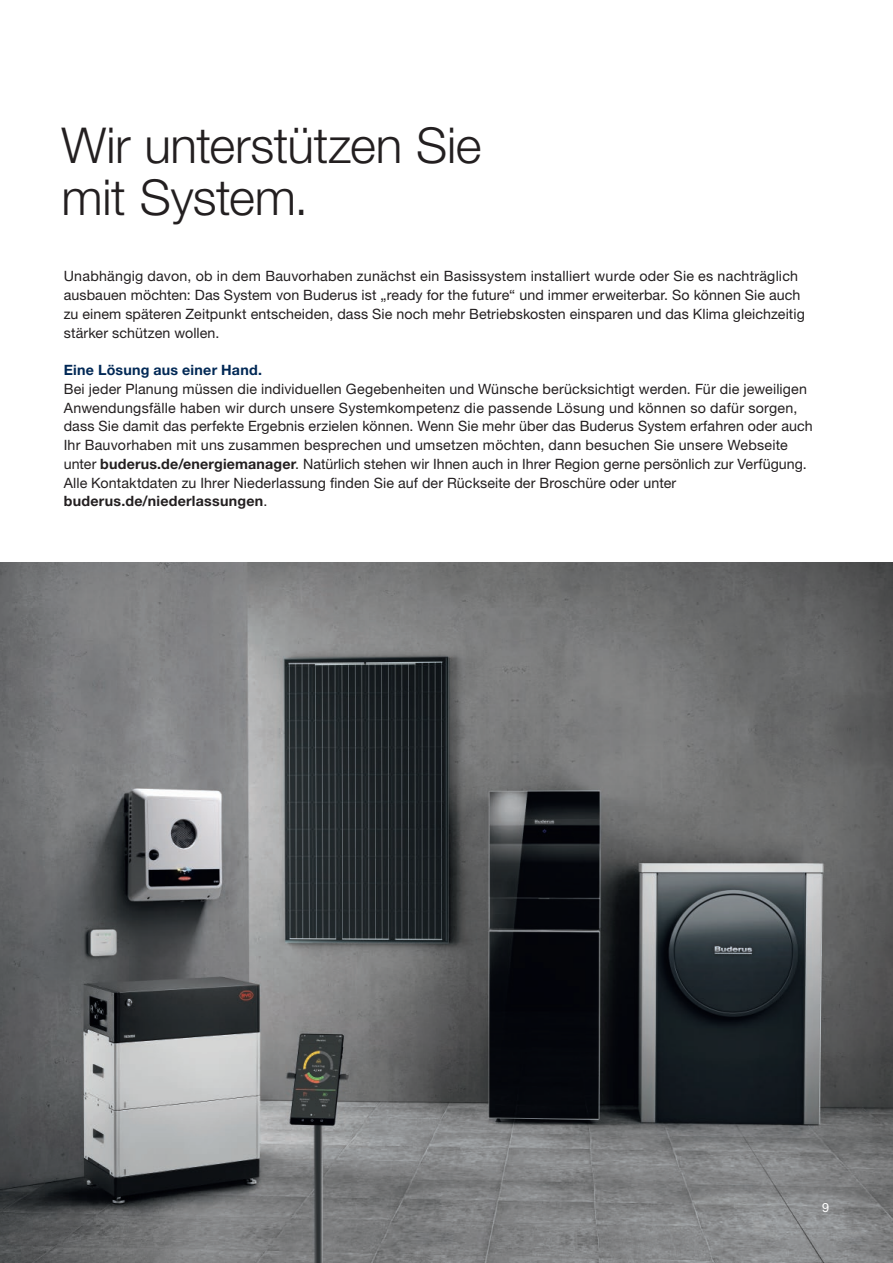
<style>
.page{position:relative;width:893px;height:1263px;background:#fff}
.page>*{position:absolute;margin:0;border:0;box-sizing:border-box;transform-origin:0 0}
.t1{font:300 49.5px/52.5px "Helvetica Neue LT Pro";letter-spacing:-.01em;color:#231f20}
.t2{font:14.25px/18.8px "Helvetica Neue LT Pro";letter-spacing:.01em;color:#231f20}
.t3{font:700 14.25px "Helvetica Neue LT Pro";letter-spacing:.015em;color:#002855}
.t4{font:12.75px "Helvetica Neue LT Pro";color:#fff}
.s1{font-weight:700}
</style>
<div class="page">
<img style="left:0;top:562px;width:893px;height:701px">
<h1 class="t1" style="left:62px;top:118px;width:421px">Wir unterstützen Sie mit System.</h1>
<p class="t2" style="left:64px;top:266px;width:743px">Unabhängig davon, ob in dem Bauvorhaben zunächst ein Basissystem installiert wurde oder Sie es nachträglich ausbauen möchten: Das System von Buderus ist „ready for the future“ und immer erweiterbar. So können Sie auch zu einem späteren Zeitpunkt entscheiden, dass Sie noch mehr Betriebskosten einsparen und das Klima gleichzeitig stärker schützen wollen.</p>
<p class="t3" style="left:64px;top:361px;width:200px">Eine Lösung aus einer Hand.</p>
<p class="t2" style="left:64px;top:379px;width:750px">Bei jeder Planung müssen die individuellen Gegebenheiten und Wünsche berücksichtigt werden. Für die jeweiligen Anwendungsfälle haben wir durch unsere Systemkompetenz die passende Lösung und können so dafür sorgen, dass Sie damit das perfekte Ergebnis erzielen können. Wenn Sie mehr über das Buderus System erfahren oder auch Ihr Bauvorhaben mit uns zusammen besprechen und umsetzen möchten, dann besuchen Sie unsere Webseite unter <span class="s1">buderus.de/energiemanager</span>. Natürlich stehen wir Ihnen auch in Ihrer Region gerne persönlich zur Verfügung.<br>Alle Kontaktdaten zu Ihrer Niederlassung finden Sie auf der Rückseite der Broschüre oder unter <span class="s1">buderus.de/niederlassungen</span>.</p>
<p class="t4" style="left:822px;top:1199px;width:9px">9</p>
</div>
